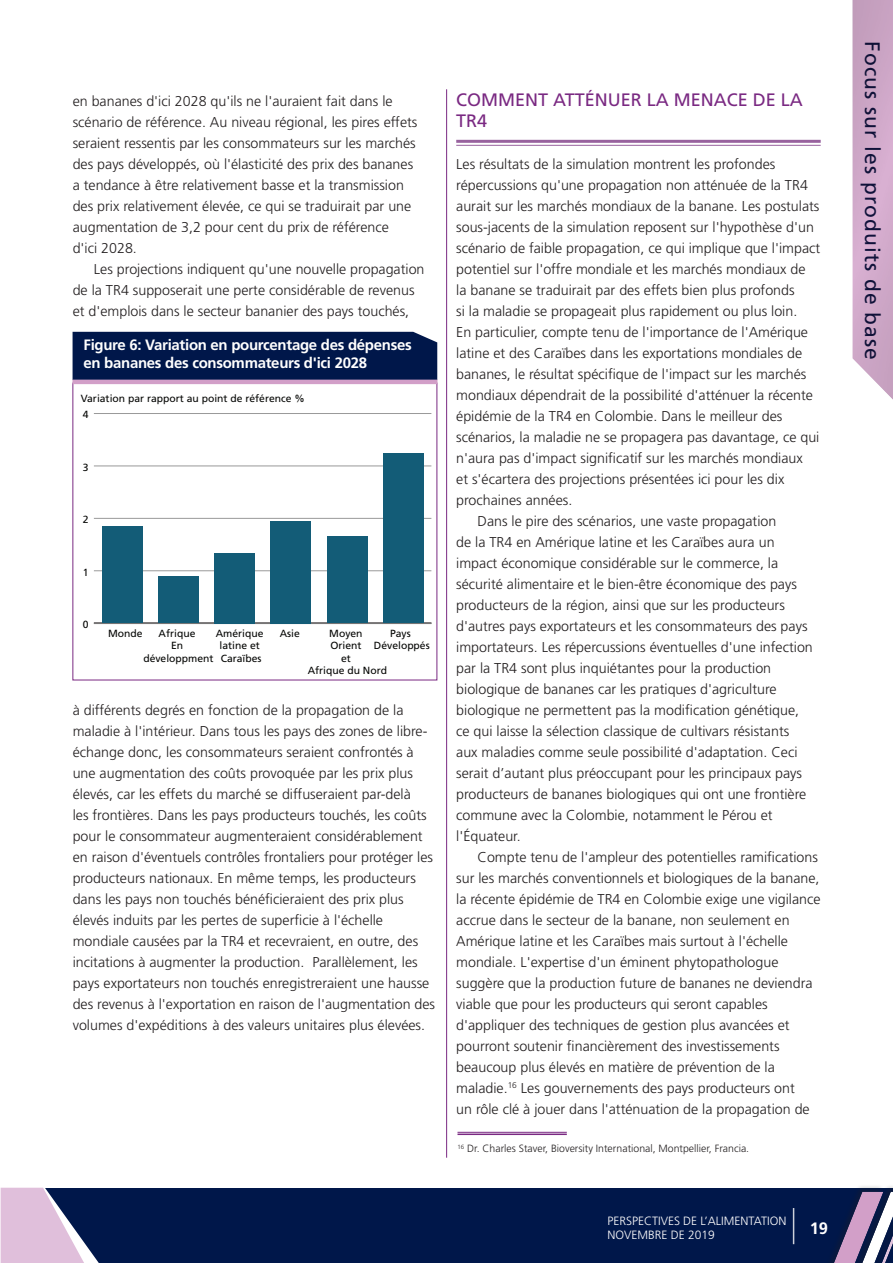
<style>
.page{position:relative;width:893px;height:1263px;background:#fff}
.page>*{position:absolute;margin:0;border:0;box-sizing:border-box;transform-origin:0 0}
.t1{font:21px "Frutiger LT Std";letter-spacing:.05em;color:#131b48}
.t2{font:18px/21px "Frutiger LT Std";color:#7a2982}
.t3{font:700 16.5px "Frutiger LT Std";color:#fff}
.t4{font:700 15px/18px "Frutiger LT Std";letter-spacing:-.02em;color:#fff}
.t5{font:300 14.25px/21px "Frutiger LT Std";color:#231f20}
.t6{font:300 12px/14.4px "Frutiger LT Std";color:#fff}
.t7{font:300 10.5px "Frutiger LT Std";color:#231f20}
.t8{font:10.35px/12.5px "Frutiger LT Std";color:#040503;text-align:center}
</style>
<div class="page">
<div style="left:840px;top:0;width:53px;height:422px;background:#231f20;opacity:.5"></div>
<hr style="left:446px;top:89px;width:1px;height:1069px;background:#7a2982">
<div style="left:1px;top:1188px;width:892px;height:75px;background:#00174a"></div>
<svg style="left:0;top:1188px;width:99px;height:75px"></svg>
<div style="left:818px;top:1184px;width:67px;height:79px;background:#231f20;opacity:.3"></div>
<div style="left:847px;top:1184px;width:46px;height:79px;background:#231f20;opacity:.3"></div>
<div style="left:866px;top:1184px;width:27px;height:79px;background:#231f20;opacity:.3"></div>
<svg style="left:825px;top:1192px;width:68px;height:71px"></svg>
<hr style="left:793px;top:1208px;width:1px;height:36px;background:#fff">
<hr style="left:456px;top:140px;width:365px;height:3px;background:#98629e">
<hr style="left:456px;top:145px;width:365px;height:1px;background:#98629e">
<div style="left:73px;top:332px;width:364px;height:48px;background:#00174a"></div>
<hr style="left:72px;top:380px;width:365px;height:4px;background:#d29fc8">
<hr style="left:94px;top:622px;width:337px;height:2px;background:#231f20">
<hr style="left:94px;top:623px;width:337px;height:1px;background:#999">
<hr style="left:94px;top:570px;width:337px;height:1px;background:#999">
<hr style="left:94px;top:518px;width:337px;height:1px;background:#999">
<hr style="left:94px;top:465px;width:337px;height:1px;background:#999">
<hr style="left:94px;top:413px;width:337px;height:1px;background:#999">
<div style="left:102px;top:527px;width:40px;height:96px;background:#135c77"></div>
<div style="left:158px;top:576px;width:41px;height:47px;background:#135c77"></div>
<div style="left:214px;top:553px;width:41px;height:70px;background:#135c77"></div>
<div style="left:270px;top:521px;width:41px;height:102px;background:#135c77"></div>
<div style="left:327px;top:536px;width:40px;height:87px;background:#135c77"></div>
<div style="left:383px;top:453px;width:40px;height:170px;background:#135c77"></div>
<hr style="left:457px;top:1132px;width:110px;height:1px;background:#7a2982">
<hr style="left:457px;top:1133px;width:110px;height:2px;background:#7a2982">
<p class="t5" style="left:73px;top:91px;width:346px">en bananes d'ici 2028 qu'ils ne l'auraient fait dans le scénario de référence. Au niveau régional, les pires effets seraient ressentis par les consommateurs sur les marchés des pays développés, où l'élasticité des prix des bananes a tendance à être relativement basse et la transmission des prix relativement élevée, ce qui se traduirait par une augmentation de 3,2 pour cent du prix de référence<br>d'ici 2028.</p>
<p class="t5" style="left:73px;top:259px;width:353px;text-indent:21px">Les projections indiquent qu'une nouvelle propagation de la TR4 supposerait une perte considérable de revenus et d'emplois dans le secteur bananier des pays touchés,</p>
<p class="t4" style="left:83px;top:336px;width:330px">Figure 6: Variation en pourcentage des dépenses en bananes des consommateurs d'ici 2028</p>
<p class="t8" style="left:81px;top:392px;width:225px">Variation par rapport au point de référence %</p>
<p class="t8" style="left:83px;top:409px;width:7px">4</p>
<p class="t8" style="left:83px;top:461px;width:7px">3</p>
<p class="t8" style="left:83px;top:513px;width:7px">2</p>
<p class="t8" style="left:83px;top:566px;width:7px">1</p>
<p class="t8" style="left:83px;top:618px;width:7px">0</p>
<p class="t8" style="left:143px;top:627px;width:72px">Afrique<br>En développment</p>
<p class="t8" style="left:108px;top:627px;width:36px">Monde</p>
<p class="t8" style="left:216px;top:627px;width:49px">Amérique</p>
<p class="t8" style="left:280px;top:627px;width:22px">Asie</p>
<p class="t8" style="left:220px;top:639px;width:44px;text-align:left">latine et<br>Caraïbes</p>
<p class="t8" style="left:374px;top:627px;width:57px">Pays<br>Développés</p>
<p class="t8" style="left:308px;top:627px;width:81px">Moyen<br>Orient<br>et<br>Afrique du Nord</p>
<p class="t5" style="left:73px;top:700px;width:364px">à différents degrés en fonction de la propagation de la maladie à l'intérieur. Dans tous les pays des zones de libre&shy;échange donc, les consommateurs seraient confrontés à une augmentation des coûts provoquée par les prix plus élevés, car les effets du marché se diffuseraient par-delà<br>les frontières. Dans les pays producteurs touchés, les coûts pour le consommateur augmenteraient considérablement en raison d'éventuels contrôles frontaliers pour protéger les producteurs nationaux. En même temps, les producteurs dans les pays non touchés bénéficieraient des prix plus élevés induits par les pertes de superficie à l'échelle mondiale causées par la TR4 et recevraient, en outre, des incitations à augmenter la production. Parallèlement, les pays exportateurs non touchés enregistreraient une hausse des revenus à l'exportation en raison de l'augmentation des volumes d'expéditions à des valeurs unitaires plus élevées.</p>
<p class="t2" style="left:456px;top:89px;width:348px">COMMENT ATTÉNUER LA MENACE DE LA<br>TR4</p>
<p class="t5" style="left:456px;top:154px;width:321px">Les résultats de la simulation montrent les profondes</p>
<p class="t5" style="left:456px;top:175px;width:353px">répercussions qu'une propagation non atténuée de la TR4</p>
<p class="t5" style="left:456px;top:196px;width:365px">aurait sur les marchés mondiaux de la banane. Les postulats</p>
<p class="t5" style="left:456px;top:217px;width:359px">sous-jacents de la simulation reposent sur l'hypothèse d'un</p>
<p class="t5" style="left:456px;top:238px;width:365px">scénario de faible propagation, ce qui implique que l'impact</p>
<p class="t5" style="left:456px;top:259px;width:351px">potentiel sur l'offre mondiale et les marchés mondiaux de</p>
<p class="t5" style="left:456px;top:280px;width:340px">la banane se traduirait par des effets bien plus profonds</p>
<p class="t5" style="left:456px;top:301px;width:343px">si la maladie se propageait plus rapidement ou plus loin.</p>
<p class="t5" style="left:456px;top:322px;width:353px">En particulier, compte tenu de l'importance de l'Amérique</p>
<p class="t5" style="left:456px;top:343px;width:348px">latine et des Caraïbes dans les exportations mondiales de</p>
<p class="t5" style="left:456px;top:364px;width:352px">bananes, le résultat spécifique de l'impact sur les marchés</p>
<p class="t5" style="left:456px;top:385px;width:358px">mondiaux dépendrait de la possibilité d'atténuer la récente</p>
<p class="t5" style="left:456px;top:406px;width:328px">épidémie de la TR4 en Colombie. Dans le meilleur des</p>
<p class="t5" style="left:456px;top:427px;width:365px">scénarios, la maladie ne se propagera pas davantage, ce qui</p>
<p class="t5" style="left:456px;top:448px;width:348px">n'aura pas d'impact significatif sur les marchés mondiaux</p>
<p class="t5" style="left:456px;top:469px;width:330px">et s'écartera des projections présentées ici pour les dix</p>
<p class="t5" style="left:456px;top:490px;width:118px">prochaines années.</p>
<p class="t5" style="left:477px;top:511px;width:300px">Dans le pire des scénarios, une vaste propagation</p>
<p class="t5" style="left:456px;top:532px;width:320px">de la TR4 en Amérique latine et les Caraïbes aura un</p>
<p class="t5" style="left:456px;top:553px;width:323px">impact économique considérable sur le commerce, la</p>
<p class="t5" style="left:456px;top:574px;width:342px">sécurité alimentaire et le bien-être économique des pays</p>
<p class="t5" style="left:456px;top:595px;width:330px">producteurs de la région, ainsi que sur les producteurs</p>
<p class="t5" style="left:456px;top:616px;width:353px">d'autres pays exportateurs et les consommateurs des pays</p>
<p class="t5" style="left:456px;top:637px;width:358px">importateurs. Les répercussions éventuelles d'une infection</p>
<p class="t5" style="left:456px;top:658px;width:316px">par la TR4 sont plus inquiétantes pour la production</p>
<p class="t5" style="left:456px;top:679px;width:322px">biologique de bananes car les pratiques d'agriculture</p>
<p class="t5" style="left:456px;top:700px;width:344px">biologique ne permettent pas la modification génétique,</p>
<p class="t5" style="left:456px;top:721px;width:335px">ce qui laisse la sélection classique de cultivars résistants</p>
<p class="t5" style="left:456px;top:742px;width:343px">aux maladies comme seule possibilité d'adaptation. Ceci</p>
<p class="t5" style="left:456px;top:763px;width:347px">serait d’autant plus préoccupant pour les principaux pays</p>
<p class="t5" style="left:456px;top:784px;width:352px">producteurs de bananes biologiques qui ont une frontière</p>
<p class="t5" style="left:456px;top:805px;width:318px">commune avec la Colombie, notamment le Pérou et</p>
<p class="t5" style="left:456px;top:826px;width:66px">l'Équateur.</p>
<p class="t5" style="left:477px;top:847px;width:342px">Compte tenu de l'ampleur des potentielles ramifications</p>
<p class="t5" style="left:456px;top:868px;width:365px">sur les marchés conventionnels et biologiques de la banane,</p>
<p class="t5" style="left:456px;top:889px;width:366px">la récente épidémie de TR4 en Colombie exige une vigilance</p>
<p class="t5" style="left:456px;top:910px;width:335px">accrue dans le secteur de la banane, non seulement en</p>
<p class="t5" style="left:456px;top:931px;width:333px">Amérique latine et les Caraïbes mais surtout à l'échelle</p>
<p class="t5" style="left:456px;top:952px;width:324px">mondiale. L'expertise d'un éminent phytopathologue</p>
<p class="t5" style="left:456px;top:973px;width:358px">suggère que la production future de bananes ne deviendra</p>
<p class="t5" style="left:456px;top:994px;width:313px">viable que pour les producteurs qui seront capables</p>
<p class="t5" style="left:456px;top:1015px;width:335px">d'appliquer des techniques de gestion plus avancées et</p>
<p class="t5" style="left:456px;top:1036px;width:325px">pourront soutenir financièrement des investissements</p>
<p class="t5" style="left:456px;top:1057px;width:320px">beaucoup plus élevés en matière de prévention de la</p>
<p class="t5" style="left:456px;top:1078px;width:340px">maladie.<sup>16</sup> Les gouvernements des pays producteurs ont</p>
<p class="t5" style="left:456px;top:1099px;width:355px">un rôle clé à jouer dans l'atténuation de la propagation de</p>
<p class="t7" style="left:457px;top:1142px;width:293px"><sup>16</sup> Dr. Charles Staver, Bioversity International, Montpellier, Francia.</p>
<p class="t6" style="left:607px;top:1213px;width:180px">PERSPECTIVES DE L’ALIMENTATION<br>NOVEMBRE DE 2019</p>
<p class="t3" style="left:810px;top:1219px;width:20px">19</p>
<h1 class="t1" style="left:885px;top:41px;width:320px;rotate:90deg">Focus sur les produits de base</h1>
</div>
